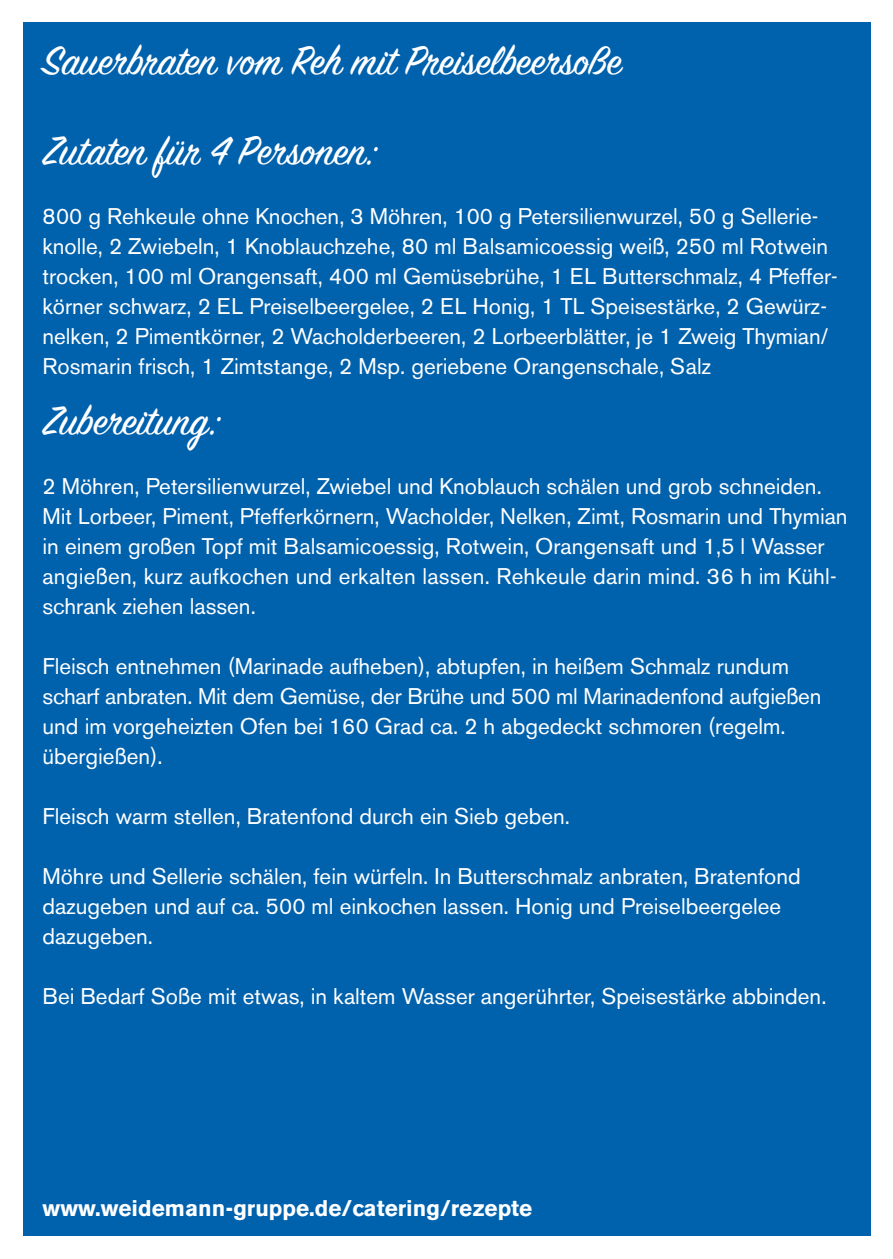
<style>
.page{position:relative;width:893px;height:1259px;background:#fff}
.page>*{position:absolute;margin:0;border:0;box-sizing:border-box;transform-origin:0 0}
.t1{font:45px/90px "Sign Painter House Script";color:#fff}
.t2{font:22.5px/30px "Akzidenz Grotesk BE";color:#fff}
.t3{font:700 22.5px "Akzidenz Grotesk BE";color:#fff}
</style>
<div class="page">
<div style="left:23px;top:23px;width:847px;height:1213px;background:#0061ad"></div>
<h1 class="t1" style="left:43px;top:20px;width:581px">Sauerbraten vom Reh mit Preiselbeersoße<br>Zutaten für 4 Personen:</h1>
<p class="t2" style="left:43px;top:201px;width:797px">800 g Rehkeule ohne Knochen, 3 Möhren, 100 g Petersilienwurzel, 50 g Sellerie&shy;knolle, 2 Zwiebeln, 1 Knoblauchzehe, 80 ml Balsamicoessig weiß, 250 ml Rotwein trocken, 100 ml Orangensaft, 400 ml Gemüsebrühe, 1 EL Butterschmalz, 4 Pfeffer&shy;körner schwarz, 2 EL Preiselbeergelee, 2 EL Honig, 1 TL Speisestärke, 2 Gewürz&shy;nelken, 2 Pimentkörner, 2 Wacholderbeeren, 2 Lorbeerblätter, je 1 Zweig Thymian/ Rosmarin frisch, 1 Zimtstange, 2 Msp. geriebene Orangenschale, Salz</p>
<h1 class="t1" style="left:43px;top:380px;width:179px">Zubereitung:</h1>
<p class="t2" style="left:43px;top:471px;width:807px">2 Möhren, Petersilienwurzel, Zwiebel und Knoblauch schälen und grob schneiden.<br>Mit Lorbeer, Piment, Pfefferkörnern, Wacholder, Nelken, Zimt, Rosmarin und Thymian in einem großen Topf mit Balsamicoessig, Rotwein, Orangensaft und 1,5 l Wasser angießen, kurz aufkochen und erkalten lassen. Rehkeule darin mind. 36 h im Kühl&shy;schrank ziehen lassen.</p>
<p class="t2" style="left:43px;top:651px;width:780px">Fleisch entnehmen (Marinade aufheben), abtupfen, in heißem Schmalz rundum scharf anbraten. Mit dem Gemüse, der Brühe und 500 ml Marinadenfond aufgießen und im vorgeheizten Ofen bei 160 Grad ca. 2 h abgedeckt schmoren (regelm. übergießen).</p>
<p class="t2" style="left:43px;top:801px;width:529px">Fleisch warm stellen, Bratenfond durch ein Sieb geben.</p>
<p class="t2" style="left:43px;top:861px;width:760px">Möhre und Sellerie schälen, fein würfeln. In Butterschmalz anbraten, Bratenfond dazugeben und auf ca. 500 ml einkochen lassen. Honig und Preiselbeergelee dazugeben.</p>
<p class="t2" style="left:43px;top:981px;width:785px">Bei Bedarf Soße mit etwas, in kaltem Wasser angerührter, Speisestärke abbinden.</p>
<p class="t3" style="left:43px;top:1195px;width:491px">www.weidemann-gruppe.de/catering/rezepte</p>
</div>
